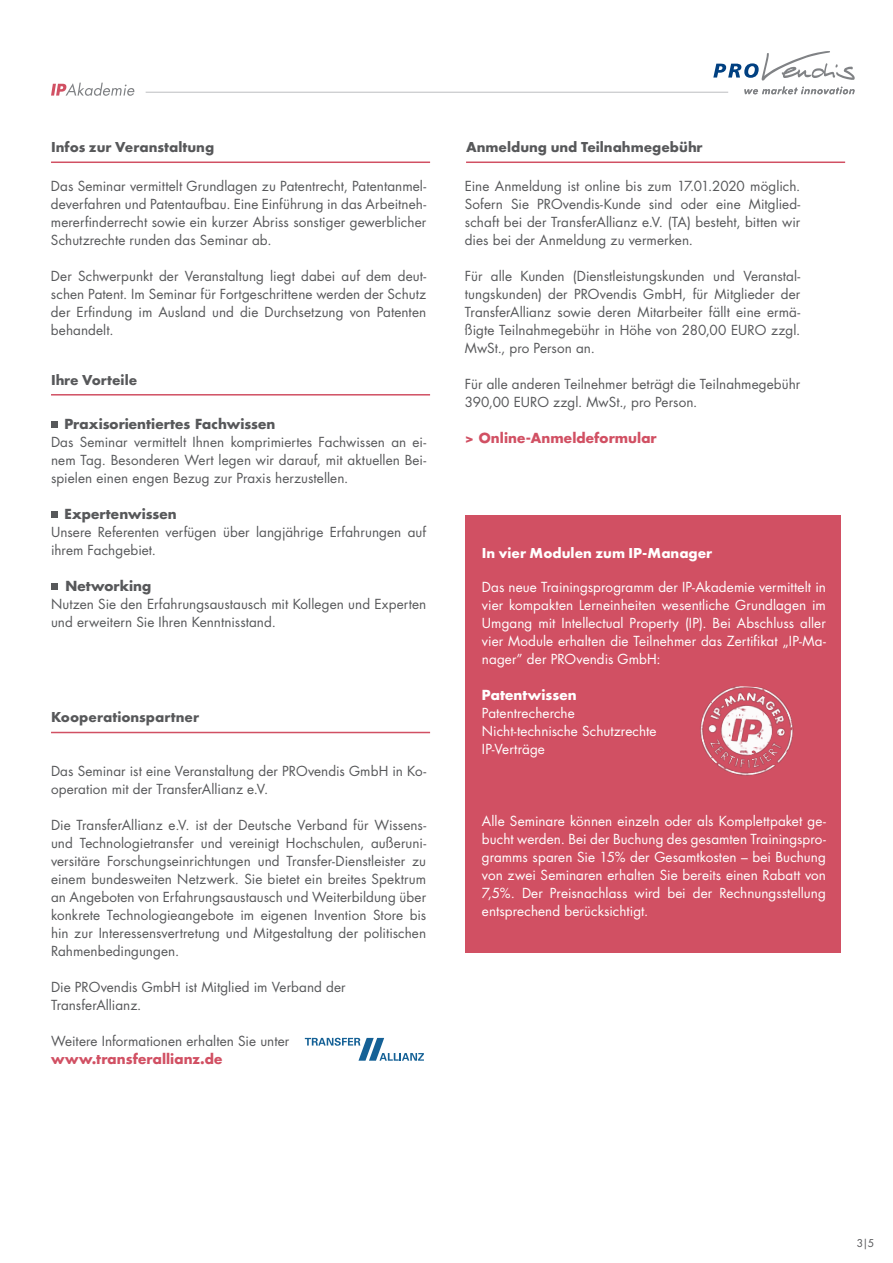
<style>
.page{position:relative;width:893px;height:1263px;background:#fff}
.page>*{position:absolute;margin:0;border:0;box-sizing:border-box;transform-origin:0 0}
.t1{font:700 15px "Futura PT";color:#57585a}
.t2{font:700 15px "Futura PT";color:#fff}
.t3{font:13.5px/18px "Futura Std";letter-spacing:.005em;color:#57585a;text-align:justify}
.t4{font:13.5px/18px "Futura Std";letter-spacing:.005em;color:#fff;text-align:justify}
.t5{font:700 13.5px "Futura Std";letter-spacing:.01em;color:#57585a}
.t6{font:700 13.5px "Futura Std";letter-spacing:.005em;color:#d15063}
.t7{font:700 13.5px "Futura Std";letter-spacing:.01em;color:#fff}
.t8{font:10.5px "Futura Std";color:#57585a}
</style>
<div class="page">
<svg style="left:744px;top:87px;width:111px;height:7px"></svg>
<svg style="left:713px;top:51px;width:142px;height:30px"></svg>
<hr style="left:146px;top:92px;width:582px;height:1px;background:#bcbdc0">
<svg style="left:51px;top:83px;width:84px;height:13px"></svg>
<div style="left:465px;top:515px;width:376px;height:438px;background:#d15063"></div>
<svg style="left:51px;top:421px;width:6px;height:6px"></svg>
<svg style="left:51px;top:511px;width:6px;height:6px"></svg>
<svg style="left:51px;top:583px;width:6px;height:6px"></svg>
<hr style="left:51px;top:162px;width:379px;height:1px;background:#d15063">
<hr style="left:51px;top:394px;width:379px;height:1px;background:#d15063">
<hr style="left:466px;top:162px;width:379px;height:1px;background:#d15063">
<svg style="left:305px;top:1038px;width:119px;height:23px"></svg>
<hr style="left:51px;top:732px;width:379px;height:1px;background:#d15063">
<img style="left:700px;top:686px;width:94px;height:90px">
<p class="t1" style="left:51px;top:137px;width:165px">Infos zur Veranstaltung</p>
<p class="t3" style="left:51px;top:177px;width:377px">Das Seminar vermittelt Grundlagen zu Patentrecht, Patentanmel&shy;deverfahren und Patentaufbau. Eine Einführung in das Arbeitneh&shy;mererfinderrecht sowie ein kurzer Abriss sonstiger gewerblicher Schutzrechte runden das Seminar ab.</p>
<p class="t3" style="left:51px;top:267px;width:377px">Der Schwerpunkt der Veranstaltung liegt dabei auf dem deut&shy;schen Patent. Im Seminar für Fortgeschrittene werden der Schutz der Erfindung im Ausland und die Durchsetzung von Patenten behandelt.</p>
<p class="t1" style="left:51px;top:370px;width:88px">Ihre Vorteile</p>
<p class="t5" style="left:64px;top:415px;width:213px">Praxisorientiertes Fachwissen</p>
<p class="t3" style="left:51px;top:433px;width:377px">Das Seminar vermittelt Ihnen komprimiertes Fachwissen an ei&shy;nem Tag. Besonderen Wert legen wir darauf, mit aktuellen Bei&shy;spielen einen engen Bezug zur Praxis herzustellen.</p>
<p class="t5" style="left:64px;top:505px;width:114px">Expertenwissen</p>
<p class="t3" style="left:51px;top:523px;width:377px">Unsere Referenten verfügen über langjährige Erfahrungen auf ihrem Fachgebiet.</p>
<p class="t5" style="left:65px;top:577px;width:87px">Networking</p>
<p class="t3" style="left:51px;top:595px;width:377px">Nutzen Sie den Erfahrungsaustausch mit Kollegen und Experten und erweitern Sie Ihren Kenntnisstand.</p>
<p class="t1" style="left:51px;top:708px;width:150px">Kooperationspartner</p>
<p class="t3" style="left:51px;top:762px;width:377px">Das Seminar ist eine Veranstaltung der PROvendis GmbH in Ko&shy;operation mit der TransferAllianz e.V.</p>
<p class="t3" style="left:51px;top:816px;width:377px">Die TransferAllianz e.V. ist der Deutsche Verband für Wissens&shy;und Technologietransfer und vereinigt Hochschulen, außeruni&shy;versitäre Forschungseinrichtungen und Transfer-Dienstleister zu einem bundesweiten Netzwerk. Sie bietet ein breites Spektrum an Angeboten von Erfahrungsaustausch und Weiterbildung über konkrete Technologieangebote im eigenen Invention Store bis hin zur Interessensvertretung und Mitgestaltung der politischen Rahmenbedingungen.</p>
<p class="t3" style="left:51px;top:978px;width:296px">Die PROvendis GmbH ist Mitglied im Verband der</p>
<p class="t3" style="left:51px;top:996px;width:92px">TransferAllianz.</p>
<p class="t3" style="left:51px;top:1032px;width:240px">Weitere Informationen erhalten Sie unter</p>
<p class="t6" style="left:51px;top:1050px;width:173px">www.transferallianz.de</p>
<p class="t1" style="left:466px;top:137px;width:238px">Anmeldung und Teilnahmegebühr</p>
<p class="t3" style="left:465px;top:177px;width:337px">Eine Anmeldung ist online bis zum 17.01.2020 möglich.<br>Sofern Sie PROvendis-Kunde sind oder eine Mitglied&shy;schaft bei der TransferAllianz e.V. (TA) besteht, bitten wir dies bei der Anmeldung zu vermerken.</p>
<p class="t3" style="left:465px;top:267px;width:337px">Für alle Kunden (Dienstleistungskunden und Veranstal&shy;tungskunden) der PROvendis GmbH, für Mitglieder der TransferAllianz sowie deren Mitarbeiter fällt eine ermä&shy;ßigte Teilnahmegebühr in Höhe von 280,00 EURO zzgl.<br>MwSt., pro Person an.</p>
<p class="t3" style="left:465px;top:375px;width:337px">Für alle anderen Teilnehmer beträgt die Teilnahmegebühr<br>390,00 EURO zzgl. MwSt., pro Person.</p>
<p class="t6" style="left:465px;top:429px;width:193px">&gt; Online-Anmeldeformular</p>
<p class="t2" style="left:482px;top:543px;width:232px">In vier Modulen zum IP-Manager</p>
<p class="t4" style="left:482px;top:578px;width:345px">Das neue Trainingsprogramm der IP-Akademie vermittelt in vier kompakten Lerneinheiten wesentliche Grundlagen im Umgang mit Intellectual Property (IP). Bei Abschluss aller vier Module erhalten die Teilnehmer das Zertifikat „IP-Ma&shy;nager” der PROvendis GmbH:</p>
<p class="t7" style="left:482px;top:685px;width:96px">Patentwissen</p>
<p class="t4" style="left:482px;top:704px;width:94px">Patentrecherche</p>
<p class="t4" style="left:482px;top:722px;width:176px">Nicht-technische Schutzrechte</p>
<p class="t4" style="left:482px;top:740px;width:65px">IP-Verträge</p>
<p class="t4" style="left:482px;top:812px;width:346px">Alle Seminare können einzeln oder als Komplettpaket ge&shy;bucht werden. Bei der Buchung des gesamten Trainingspro&shy;gramms sparen Sie 15% der Gesamtkosten – bei Buchung von zwei Seminaren erhalten Sie bereits einen Rabatt von 7,5%. Der Preisnachlass wird bei der Rechnungsstellung entsprechend berücksichtigt.</p>
<p class="t8" style="left:857px;top:1236px;width:19px">3|5</p>
</div>
